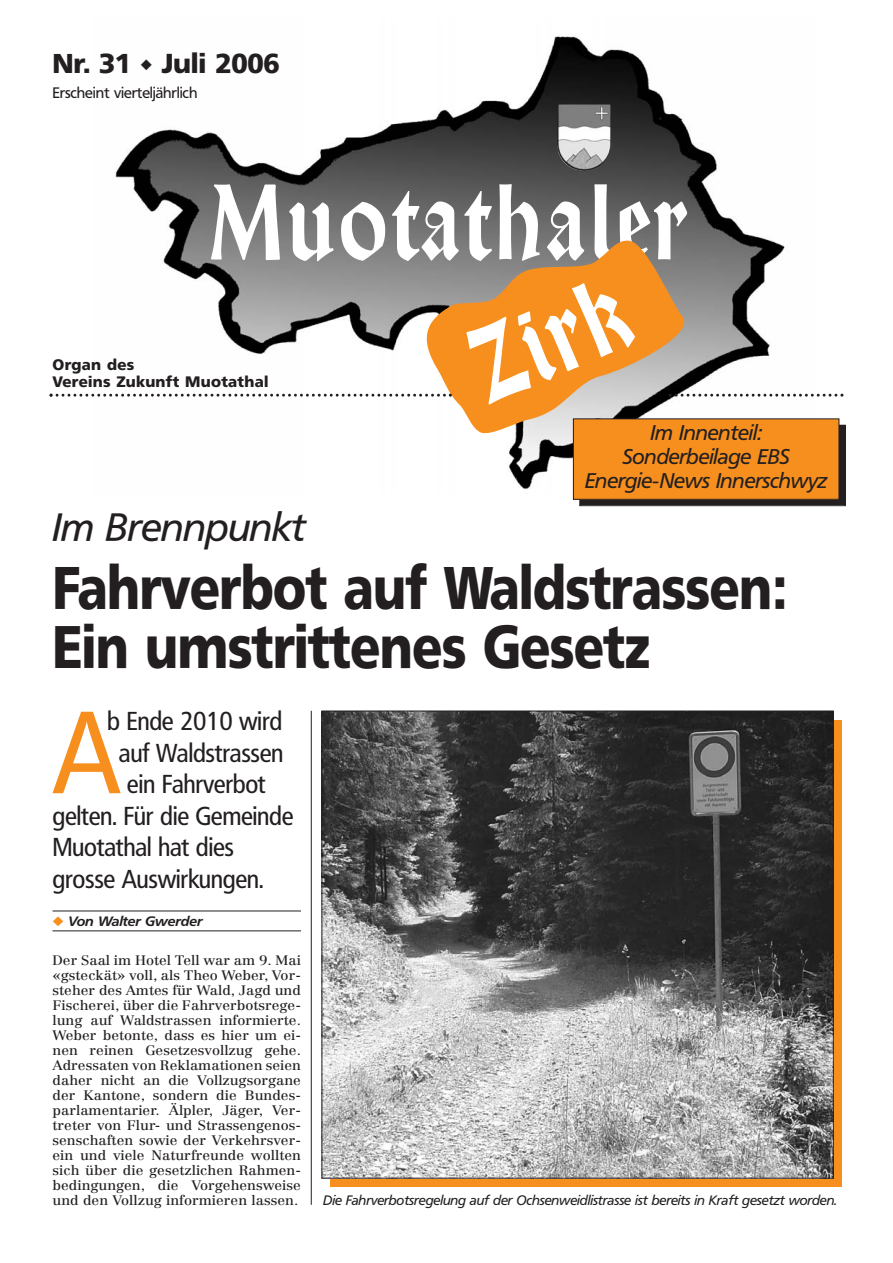
<style>
.page{position:relative;width:893px;height:1263px;background:#fff}
.page>*{position:absolute;margin:0;border:0;box-sizing:border-box;transform-origin:0 0}
.t1{font:condensed 114.6px "FR23";color:#f78f1e;scale:1.05 1}
.t2{font:500 105.6px "WA19";letter-spacing:.05em;color:#fff;scale:.81 1}
.t3{font:700 59.4px/58.9px "FR23";color:#231f20;scale:.83 1}
.t4{font:italic 39px "FR23";color:#231f20}
.t5{font:700 27px "FR23";color:#231f20}
.t6{font:condensed 25.5px "FR23";color:#231f20;scale:1.05 1}
.t7{font:italic 21px/24px "FR23";color:#231f20;text-align:center}
.t8{font:700 15px/16.5px "FR23";letter-spacing:.03em;color:#231f20}
.t9{font:15px "FR23";color:#231f20}
.t10{font:13.5px/15px "Centennial";color:#231f20;text-align:justify;scale:1.07 1}
.t11{font:italic 13.5px "FR23";color:#231f20}
.t12{font:italic 500 13.5px "FR23";color:#231f20;scale:1.07 1}
.s1{color:#f78f1e}
</style>
<div class="page">
<img style="left:92px;top:36px;width:722px;height:457px">
<svg style="left:420px;top:238px;width:277px;height:197px;background:#d1995b"></svg>
<img style="left:557px;top:145px;width:54px;height:26px">
<svg style="left:50px;top:394px;width:402px;height:3px"></svg>
<svg style="left:669px;top:394px;width:174px;height:3px"></svg>
<svg style="left:581px;top:427px;width:263px;height:77px;background:#29221f"></svg>
<div style="left:579px;top:425px;width:267px;height:81px;border:1px solid #231f20"></div>
<div style="left:573px;top:419px;width:266px;height:80px;background:#f78f1e"></div>
<hr style="left:53px;top:910px;width:248px;height:1px;background:#231f20">
<hr style="left:53px;top:930px;width:248px;height:1px;background:#231f20">
<svg style="left:330px;top:720px;width:512px;height:467px;background:#cf8331"></svg>
<img style="left:324px;top:713px;width:507px;height:463px">
<hr style="left:311px;top:711px;width:1px;height:494px;background:#231f20">
<h3 class="t5" style="left:53px;top:52px;width:228px">Nr. 31 ◆ Juli 2006</h3>
<p class="t9" style="left:53px;top:87px;width:146px">Erscheint vierteljährlich</p>
<h2 class="t2" style="left:211px;top:183px;width:588px">Muotathaler</h2>
<h2 class="t2" style="left:461px;top:334px;width:199px;rotate:-23deg">Zirk</h2>
<p class="t8" style="left:53px;top:358px;width:217px">Organ des<br>Vereins Zukunft Muotathal</p>
<h3 class="t7" style="left:585px;top:422px;width:244px">Im Innenteil:<br>Sonderbeilage EBS<br>Energie-News Innerschwyz</h3>
<h3 class="t7" style="left:589px;top:429px;width:249px">Im Innenteil<br>Sonderbeilage EBS<br>Energie-News Innerschweiz</h3>
<h3 class="t4" style="left:53px;top:511px;width:255px">Im Brennpunkt</h3>
<h3 class="t3" style="left:53px;top:564px;width:885px">Fahrverbot auf Waldstrassen:<br>Ein umstrittenes Gesetz</h3>
<h3 class="t6" style="left:107px;top:711px;width:168px">b Ende 2010 wird</h3>
<h3 class="t6" style="left:119px;top:742px;width:158px">auf Waldstrassen</h3>
<h3 class="t6" style="left:127px;top:774px;width:133px">ein Fahrverbot</h3>
<h3 class="t6" style="left:53px;top:805px;width:231px">gelten. Für die Gemeinde</h3>
<h3 class="t6" style="left:53px;top:837px;width:174px">Muotathal hat dies</h3>
<h3 class="t6" style="left:53px;top:868px;width:203px">grosse Auswirkungen.</h3>
<p class="t12" style="left:53px;top:916px;width:142px"><span class="s1">◆</span> Von Walter Gwerder</p>
<p class="t10" style="left:53px;top:953px;width:234px">Der Saal im Hotel Tell war am 9. Mai «gsteckät» voll, als Theo Weber, Vor&shy;steher des Amtes für Wald, Jagd und Fischerei, über die Fahrverbotsrege&shy;lung auf Waldstrassen informierte.<br>Weber betonte, dass es hier um ei&shy;nen reinen Gesetzesvollzug gehe.<br>Adressaten von Reklamationen seien daher nicht an die Vollzugsorgane der Kantone, sondern die Bundes&shy;parlamentarier. Älpler, Jäger, Ver&shy;treter von Flur- und Strassengenos&shy;senschaften sowie der Verkehrsver&shy;ein und viele Naturfreunde wollten sich über die gesetzlichen Rahmen&shy;bedingungen, die Vorgehensweise und den Vollzug informieren lassen.</p>
<h1 class="t1" style="left:53px;top:705px;width:65px">A</h1>
<p class="t11" style="left:323px;top:1194px;width:515px">Die Fahrverbotsregelung auf der Ochsenweidlistrasse ist bereits in Kraft gesetzt worden.</p>
</div>
